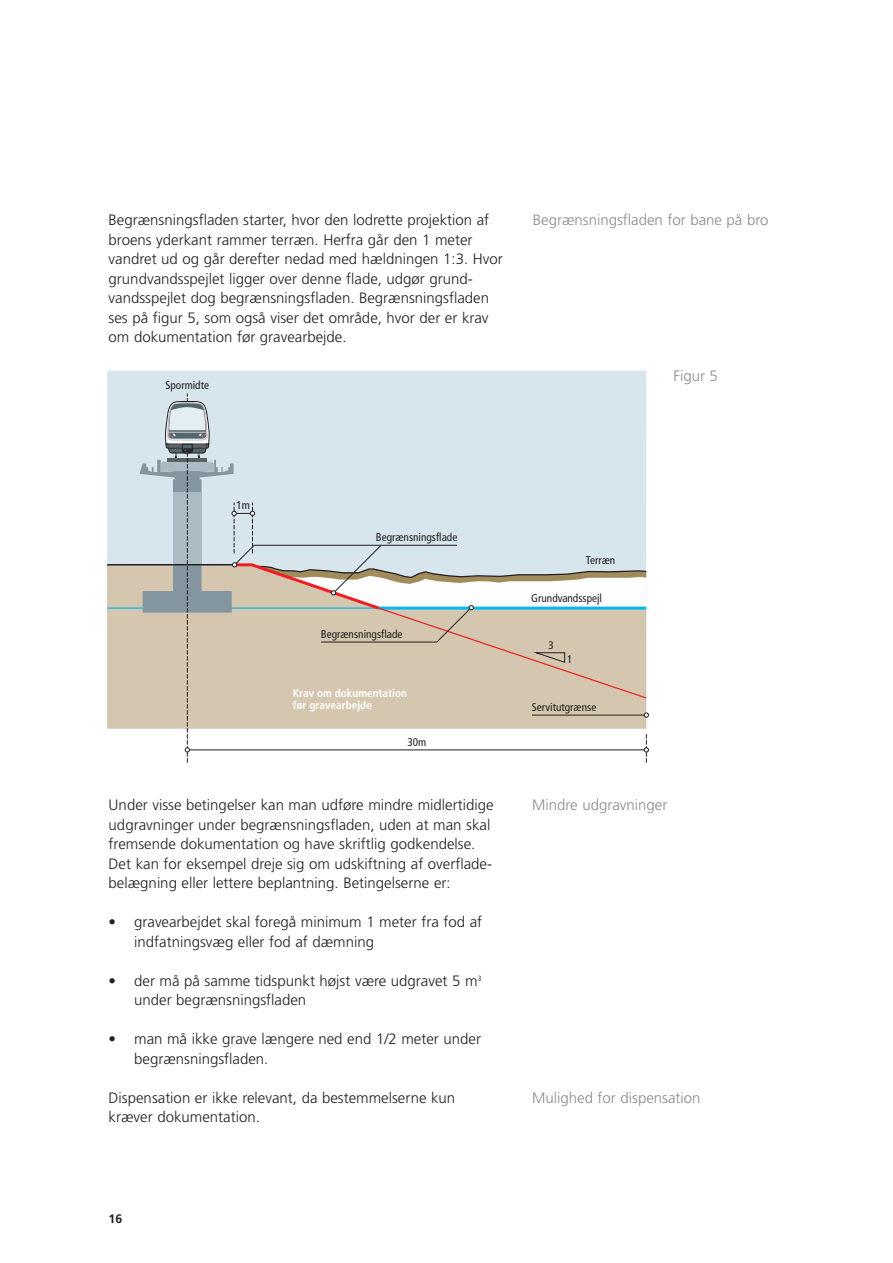
<style>
.page{position:relative;width:893px;height:1263px;background:#fff}
.page>*{position:absolute;margin:0;border:0;box-sizing:border-box;transform-origin:0 0}
.t1{font:300 15px/19.5px "Frutiger";color:#231f20}
.t2{font:300 15px "Frutiger";color:#868c90}
.t3{font:700 12.3px "Frutiger";color:#231f20}
.t4{font:condensed 11.25px "Frutiger";color:#231f20}
.t5{font:700 condensed 11.25px/12px "Frutiger";color:#fff}
.t6{font:condensed 10.95px "Frutiger";color:#231f20}
</style>
<div class="page">
<svg style="left:107px;top:370px;width:542px;height:393px;background:#d5d8d3"></svg>
<p class="t1" style="left:109px;top:211px;width:396px">Begrænsningsfladen starter, hvor den lodrette projektion af broens yderkant rammer terræn. Herfra går den 1 meter vandret ud og går derefter nedad med hældningen 1:3. Hvor grundvandsspejlet ligger over denne flade, udgør grund&shy;vandsspejlet dog begrænsningsfladen. Begrænsningsfladen ses på figur 5, som også viser det område, hvor der er krav om dokumentation før gravearbejde.</p>
<p class="t4" style="left:166px;top:380px;width:45px">Spormidte</p>
<p class="t2" style="left:533px;top:214px;width:237px">Begrænsningsfladen for bane på bro</p>
<p class="t2" style="left:673px;top:370px;width:46px">Figur 5</p>
<p class="t4" style="left:236px;top:500px;width:15px">1m</p>
<p class="t4" style="left:376px;top:533px;width:83px">Begrænsningsflade</p>
<p class="t4" style="left:321px;top:629px;width:83px">Begrænsningsflade</p>
<p class="t5" style="left:293px;top:688px;width:116px">Krav om dokumentation før gravearbejde</p>
<p class="t4" style="left:407px;top:737px;width:20px">30m</p>
<p class="t1" style="left:109px;top:796px;width:386px">Under visse betingelser kan man udføre mindre midlertidige udgravninger under begrænsningsfladen, uden at man skal fremsende dokumentation og have skriftlig godkendelse.<br>Det kan for eksempel dreje sig om udskiftning af overflade&shy;belægning eller lettere beplantning. Betingelserne er:</p>
<p class="t1" style="left:134px;top:913px;width:349px;text-indent:-26px">• gravearbejdet skal foregå minimum 1 meter fra fod af indfatningsvæg eller fod af dæmning</p>
<p class="t1" style="left:134px;top:972px;width:349px;text-indent:-26px">• der må på samme tidspunkt højst være udgravet 5 m<sup>3 </sup>under begrænsningsfladen</p>
<p class="t1" style="left:134px;top:1030px;width:348px;text-indent:-26px">• man må ikke grave længere ned end 1/2 meter under begrænsningsfladen.</p>
<p class="t1" style="left:109px;top:1089px;width:348px">Dispensation er ikke relevant, da bestemmelserne kun kræver dokumentation.</p>
<p class="t3" style="left:109px;top:1214px;width:15px">16</p>
<p class="t4" style="left:586px;top:555px;width:31px">Terræn</p>
<p class="t4" style="left:531px;top:594px;width:72px">Grundvandsspejl</p>
<p class="t6" style="left:549px;top:641px;width:7px">3</p>
<p class="t6" style="left:567px;top:654px;width:7px">1</p>
<p class="t4" style="left:532px;top:702px;width:66px">Servitutgrænse</p>
<p class="t2" style="left:532px;top:799px;width:137px">Mindre udgravninger</p>
<p class="t2" style="left:532px;top:1091px;width:170px">Mulighed for dispensation</p>
</div>
